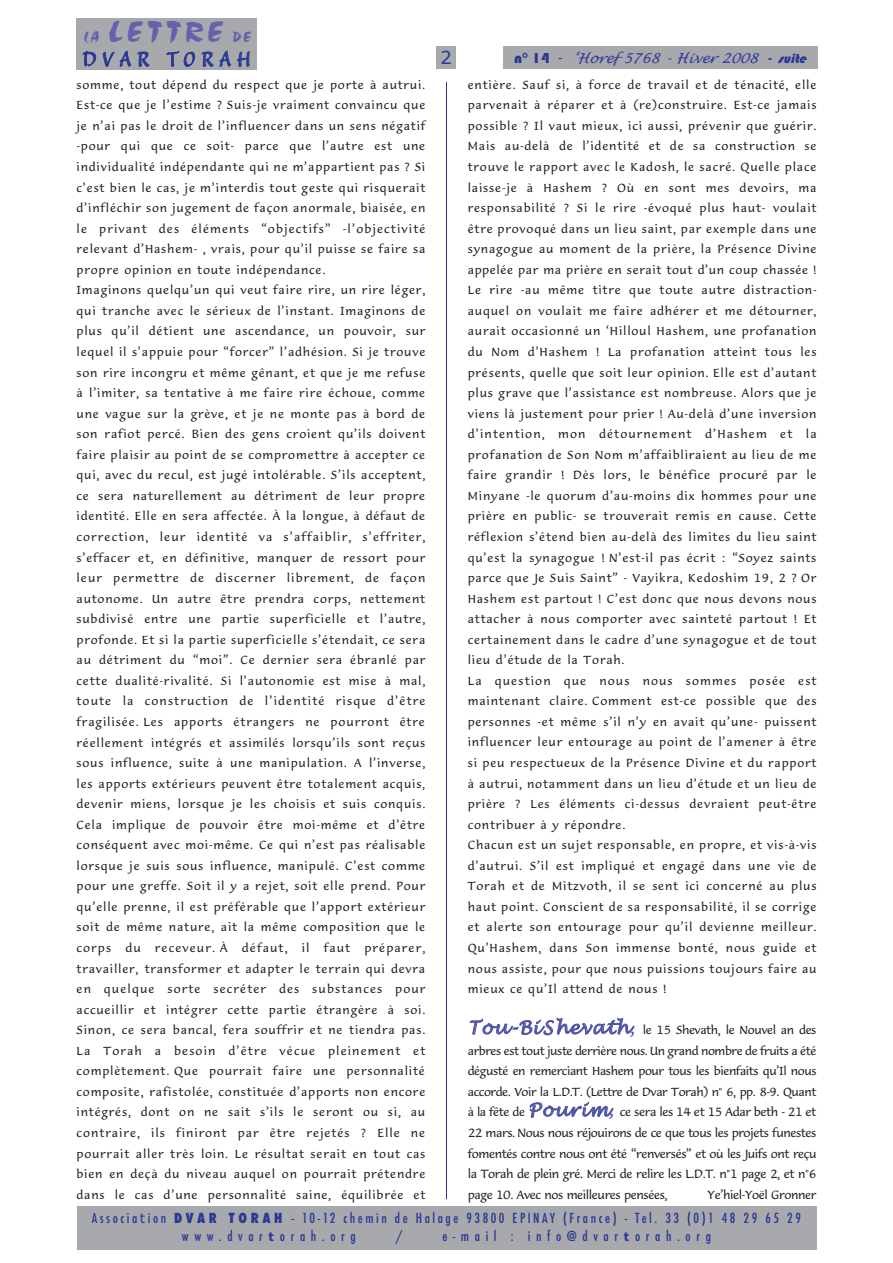
<style>
.page{position:relative;width:893px;height:1263px;background:#fff}
.page>*{position:absolute;margin:0;border:0;box-sizing:border-box;transform-origin:0 0}
.t1{font:30px "Choc ICG";letter-spacing:.11em;color:#6263ac}
.t2{font:27px "Balzano";letter-spacing:.23em;color:#293795}
.t3{font:18px "Verdana";color:#293795}
.t4{font:500 condensed 13.5px/17.4px "Futura";letter-spacing:.185em;color:#293795}
.t5{font:italic 13.5px "Lucida Handwriting";color:#293795}
.t6{font:500 condensed 13.5px "Futura";letter-spacing:.415em;color:#293795}
.t7{font:11.4px/20.5px "Lucida Casual";letter-spacing:-.04em;color:#231f20;text-align:justify}
.t8{font:11.25px/20.5px "Lucida Casual";letter-spacing:.065em;color:#231f20}
.t9{font:11.25px "Lucida Casual";letter-spacing:.095em;color:#231f20}
.s1{font-size:15px}
.s2{font-family:"Bauhaus 93";font-style:normal;font-size:15px}
.s3{font-family:"Bauhaus 93"}
.s4{font-family:"Lucida Handwriting";font-style:italic;font-size:18px;color:#4f54a4}
.s5{font-size:11.25px}
.s6{font-family:"Verdana";font-weight:400;font-stretch:normal}
.s7{font-weight:800}
.s8{font-family:"Verdana";font-weight:700;font-stretch:normal;font-size:12px}
</style>
<div class="page">
<hr style="left:446px;top:82px;width:1px;height:1117px;background:#293795">
<div style="left:437px;top:46px;width:19px;height:23px;background:#a8a9ad"></div>
<div style="left:77px;top:18px;width:180px;height:51px;background:#a8a9ad"></div>
<div style="left:503px;top:46px;width:315px;height:22px;background:#a8a9ad"></div>
<div style="left:77px;top:1206px;width:739px;height:43px;background:#a8a9ad"></div>
<h1 class="t1" style="left:83px;top:14px;width:168px"><span class="s1">lA</span> LETTRE <span class="s1">DE</span></h1>
<h2 class="t2" style="left:83px;top:49px;width:169px">DVAR TORAH</h2>
<p class="t5" style="left:514px;top:50px;width:297px"><span class="s2">n ° 1 4</span> <span class="s1">-</span> ‘Horef5768 - Hiver 2008 <span class="s3">- suite</span></p>
<h3 class="t3" style="left:441px;top:47px;width:13px">2</h3>
<p class="t8" style="left:77px;top:75px;width:350px">somme, tout dépend du respect que je porte à autrui.<br>Est-ce que je l’estime ? Suis-je vraiment convaincu que je n’ai pas le droit de l’influencer dans un sens négatif -pour qui que ce soit- parce que l’autre est une individualité indépendante qui ne m’appartient pas ? Si c’est bien le cas, je m’interdis tout geste qui risquerait d’infléchir son jugement de façon anormale, biaisée, en le privant des éléments “objectifs” -l’objectivité relevant d’Hashem- , vrais, pour qu’il puisse se faire sa propre opinion en toute indépendance.<br>Imaginons quelqu’un qui veut faire rire, un rire léger, qui tranche avec le sérieux de l’instant. Imaginons de plus qu’il détient une ascendance, un pouvoir, sur lequel il s’appuie pour “forcer” l’adhésion. Si je trouve son rire incongru et même gênant, et que je me refuse à l’imiter, sa tentative à me faire rire échoue, comme une vague sur la grève, et je ne monte pas à bord de son rafiot percé. Bien des gens croient qu’ils doivent faire plaisir au point de se compromettre à accepter ce qui, avec du recul, est jugé intolérable. S’ils acceptent, ce sera naturellement au détriment de leur propre identité. Elle en sera affectée. À la longue, à défaut de correction, leur identité va s’affaiblir, s’effriter, s’effacer et, en définitive, manquer de ressort pour leur permettre de discerner librement, de façon autonome. Un autre être prendra corps, nettement subdivisé entre une partie superficielle et l’autre, profonde. Et si la partie superficielle s’étendait, ce sera au détriment du “moi”. Ce dernier sera ébranlé par cette dualité-rivalité. Si l’autonomie est mise à mal, toute la construction de l’identité risque d’être fragilisée. Les apports étrangers ne pourront être réellement intégrés et assimilés lorsqu’ils sont reçus sous influence, suite à une manipulation. A l’inverse, les apports extérieurs peuvent être totalement acquis, devenir miens, lorsque je les choisis et suis conquis.<br>Cela implique de pouvoir être moi-même et d’être conséquent avec moi-même. Ce qui n’est pas réalisable lorsque je suis sous influence, manipulé. C’est comme pour une greffe. Soit il y a rejet, soit elle prend. Pour qu’elle prenne, il est préférable que l’apport extérieur soit de même nature, ait la même composition que le corps</p>
<p class="t8" style="left:125px;top:938px;width:17px">du</p>
<p class="t9" style="left:155px;top:941px;width:74px">receveur. À</p>
<p class="t8" style="left:242px;top:938px;width:47px">défaut,</p>
<p class="t8" style="left:302px;top:938px;width:9px">il</p>
<p class="t8" style="left:324px;top:938px;width:28px">faut</p>
<p class="t8" style="left:77px;top:938px;width:350px;text-align:justify;text-indent:288px">préparer, travailler, transformer et adapter le terrain qui devra en quelque sorte secréter des substances pour accueillir et intégrer cette partie étrangère à soi.<br>Sinon, ce sera bancal, fera souffrir et ne tiendra pas.<br>La Torah a besoin d’être vécue pleinement et complètement. Que pourrait faire une personnalité composite, rafistolée, constituée d’apports non encore intégrés, dont on ne sait s’ils le seront ou si, au contraire, ils finiront par être rejetés ? Elle ne pourrait aller très loin. Le résultat serait en tout cas bien en deçà du niveau auquel on pourrait prétendre dans le cas d’une personnalité saine, équilibrée et</p>
<p class="t8" style="left:468px;top:75px;width:350px">entière. Sauf si, à force de travail et de ténacité, elle parvenait à réparer et à (re)construire. Est-ce jamais possible ? Il vaut mieux, ici aussi, prévenir que guérir.<br>Mais au-delà de l’identité et de sa construction se trouve le rapport avec le Kadosh, le sacré. Quelle place laisse-je à Hashem ? Où en sont mes devoirs, ma responsabilité ? Si le rire -évoqué plus haut- voulait être provoqué dans un lieu saint, par exemple dans une synagogue au moment de la prière, la Présence Divine appelée par ma prière en serait tout d’un coup chassée !<br>Le rire -au même titre que toute autre distraction&shy;auquel on voulait me faire adhérer et me détourner, aurait occasionné un ‘Hilloul Hashem, une profanation du Nom d’Hashem ! La profanation atteint tous les présents, quelle que soit leur opinion. Elle est d’autant plus grave que l’assistance est nombreuse. Alors que je viens là justement pour prier ! Au-delà d’une inversion d’intention, mon détournement d’Hashem et la profanation de Son Nom m’affaibliraient au lieu de me faire grandir ! Dès lors, le bénéfice procuré par le Minyane -le quorum d’au-moins dix hommes pour une prière en public- se trouverait remis en cause. Cette réflexion s’étend bien au-delà des limites du lieu saint qu’est la synagogue ! N’est-il pas écrit : “Soyez saints parce que Je Suis Saint” - Vayikra, Kedoshim 19, 2 ? Or Hashem est partout ! C’est donc que nous devons nous attacher à nous comporter avec sainteté partout ! Et certainement dans le cadre d’une synagogue et de tout lieu d’étude de la Torah.<br>La question que nous nous sommes posée est maintenant claire. Comment est-ce possible que des personnes -et même s’il n’y en avait qu’une- puissent influencer leur entourage au point de l’amener à être si peu respectueux de la Présence Divine et du rapport à autrui, notamment dans un lieu d’étude et un lieu de prière ? Les éléments ci-dessus devraient peut-être contribuer à y répondre.<br>Chacun est un sujet responsable, en propre, et vis-à-vis d’autrui. S’il est impliqué et engagé dans une vie de Torah et de Mitzvoth, il se sent ici concerné au plus haut point. Conscient de sa responsabilité, il se corrige et alerte son entourage pour qu’il devienne meilleur.<br>Qu’Hashem, dans Son immense bonté, nous guide et nous assiste, pour que nous puissions toujours faire au mieux ce qu’Il attend de nous !</p>
<p class="t8" style="left:468px;top:1020px;width:350px;text-align:justify"><span class="s4">Tou-Bi S hevath,</span> le 15 Shevath, le Nouvel an des arbres est tout juste derrière nous. Un grand nombre de fruits a été dégusté en remerciant Hashem pour tous les bienfaits qu’Il nous accorde. Voir la L.D.T. (Lettre de Dvar Torah) n° 6, pp. 8-9. Quant</p>
<p class="t7" style="left:468px;top:1102px;width:350px"><span class="s5">à la fête de</span> <span class="s4">Pourim,</span> ce sera les 14 et 15 Adar beth - 21 et 22 mars. Nous nous réjouirons de ce que tous les projets funestes fomentés contre nous ont été “renversés” et où les Juifs ont reçu la Torah de plein gré. Merci de relire les L.D.T. n°1 page 2, et n°6 page 10. Avec nos meilleures pensées,</p>
<p class="t7" style="left:708px;top:1184px;width:110px">Ye’hiel-Yoël Gronner</p>
<p class="t4" style="left:182px;top:1210px;width:620px;text-indent:-90px">Associa<span class="s6">t</span>ion <span class="s7">DVAR TORAH</span> - 10-12 chemin de Halage 93800 EPINAY (France) - Tel. 33 (0)1 48 29 65 29 www.dvar<span class="s8">t</span>orah.org</p>
<p class="t4" style="left:396px;top:1227px;width:8px">/</p>
<p class="t6" style="left:442px;top:1228px;width:270px">e-mail : info@dvar<span class="s8">t</span>orah.org</p>
</div>
